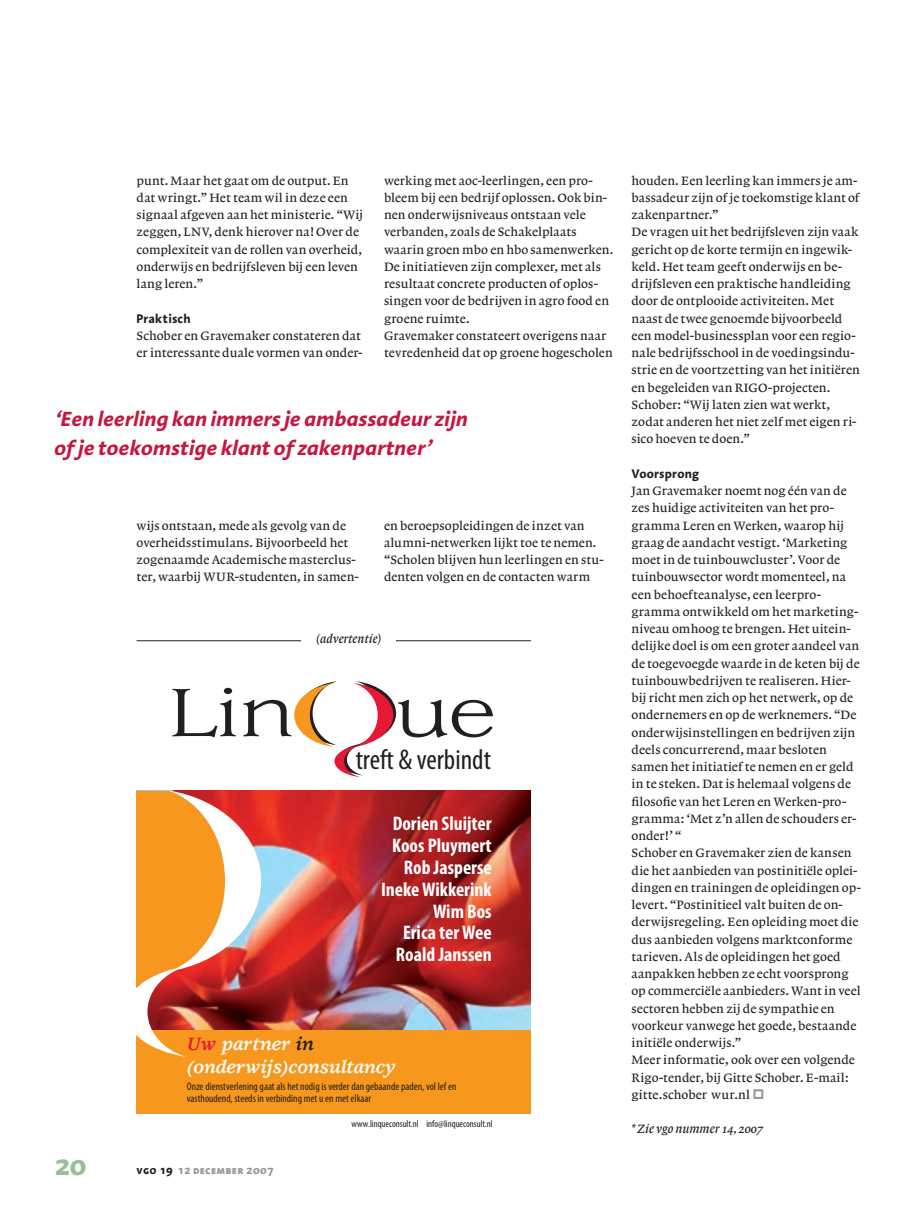
<style>
.page{position:relative;width:915px;height:1212px;background:#fff}
.page>*{position:absolute;margin:0;border:0;box-sizing:border-box;transform-origin:0 0}
.t1{font:75.3px "Usherwood";color:#231f20;scale:1.33 1}
.t2{font:700 30px "Linotype Aroma";color:#95c091}
.t3{font:condensed 28.65px "Myriad Pro";color:#231f20}
.t4{font:italic 700 21px/28.5px "Linotype Aroma";letter-spacing:-.005em;color:#c5183f}
.t5{font:700 condensed 19.65px/21.9px "Myriad Pro";color:#fff;text-align:right}
.t6{font:italic 700 19.65px/23.7px "Usherwood Std";color:#fff}
.t7{font:500 12.75px/17.2px "Lexicon No 1 Roman A";letter-spacing:.01em;color:#231f20}
.t8{font:500 12.75px "Lexicon No 1 Italic B";color:#231f20}
.t9{font:700 12.75px "Linotype Aroma";letter-spacing:.005em;color:#231f20}
.t10{font:700 12px "Linotype Aroma SC";letter-spacing:.02em;color:#939598}
.t11{font:condensed 10.95px/12px "Myriad Pro";color:#231f20}
.t12{font:condensed 9.9px "Myriad Pro";color:#231f20}
.s1{color:#e51836}
.s2{color:#231f20}
</style>
<div class="page">
<div style="left:136px;top:1018px;width:394px;height:96px;background:#f7971d"></div>
<img style="left:261px;top:791px;width:269px;height:238px">
<svg style="left:136px;top:790px;width:125px;height:267px"></svg>
<svg style="left:294px;top:681px;width:102px;height:96px"></svg>
<hr style="left:136px;top:640px;width:394px;height:1px;background:#231f20">
<div style="left:301px;top:633px;width:95px;height:27px;background:#fff"></div>
<p class="t7" style="left:136px;top:172px;width:228px">punt. Maar het gaat om de output. En dat wringt.” Het team wil in deze een signaal afgeven aan het ministerie. “Wij zeggen, LNV, denk hierover na! Over de complexiteit van de rollen van overheid, onderwijs en bedrijfsleven bij een leven lang leren.”</p>
<p class="t9" style="left:136px;top:310px;width:56px">Praktisch</p>
<p class="t7" style="left:136px;top:327px;width:227px">Schober en Gravemaker constateren dat er interessante duale vormen van onder-</p>
<p class="t7" style="left:384px;top:172px;width:231px">werking met aoc-leerlingen, een pro&shy;bleem bij een bedrijf oplossen. Ook bin&shy;nen onderwijsniveaus ontstaan vele verbanden, zoals de Schakelplaats waarin groen mbo en hbo samenwerken.<br>De initiatieven zijn complexer, met als resultaat concrete producten of oplos&shy;singen voor de bedrijven in agro food en groene ruimte.<br>Gravemaker constateert overigens naar tevredenheid dat op groene hogescholen</p>
<h3 class="t4" style="left:54px;top:404px;width:415px">‘Een leerling kan immers je ambassadeur zijn of je toekomstige klant of zakenpartner’</h3>
<p class="t7" style="left:136px;top:517px;width:224px">wijs ontstaan, mede als gevolg van de overheidsstimulans. Bijvoorbeeld het zogenaamde Academische masterclus&shy;ter, waarbij WUR-studenten, in samen-</p>
<p class="t7" style="left:384px;top:517px;width:221px">en beroepsopleidingen de inzet van alumni-netwerken lijkt toe te nemen. “Scholen blijven hun leerlingen en stu&shy;denten volgen en de contacten warm</p>
<h1 class="t1" style="left:167px;top:671px;width:98px">Lin</h1>
<p class="t8" style="left:316px;top:631px;width:66px">(advertentie)</p>
<h1 class="t1" style="left:395px;top:671px;width:78px">ue</h1>
<h3 class="t3" style="left:355px;top:743px;width:137px">treft &amp; verbindt</h3>
<h3 class="t5" style="left:381px;top:812px;width:112px">Dorien Sluijter<br>Koos Pluymert<br>Rob Jasperse<br>Ineke Wikkerink<br>Wim Bos<br>Erica ter Wee<br>Roald Janssen</h3>
<h3 class="t6" style="left:187px;top:1032px;width:210px"><span class="s1">Uw</span> partner <span class="s2">in </span>(onderwijs)consultancy</h3>
<p class="t11" style="left:187px;top:1080px;width:271px">Onze dienstverlening gaat als het nodig is verder dan gebaande paden, vol lef en vasthoudend, steeds in verbinding met u en met elkaar</p>
<h2 class="t2" style="left:54px;top:1144px;width:34px">20</h2>
<p class="t10" style="left:136px;top:1162px;width:139px"><span class="s2">vgo 19</span> 12 december 2007</p>
<p class="t12" style="left:351px;top:1118px;width:143px">www.linqueconsult.nl info@linqueconsult.nl</p>
<p class="t7" style="left:631px;top:172px;width:230px">houden. Een leerling kan immers je am&shy;bassadeur zijn of je toekomstige klant of zakenpartner.”<br>De vragen uit het bedrijfsleven zijn vaak gericht op de korte termijn en ingewik&shy;keld. Het team geeft onderwijs en be&shy;drijfsleven een praktische handleiding door de ontplooide activiteiten. Met naast de twee genoemde bijvoorbeeld een model-businessplan voor een regio&shy;nale bedrijfsschool in de voedingsindu&shy;strie en de voortzetting van het initiëren en begeleiden van RIGO-projecten.<br>Schober: “Wij laten zien wat werkt, zodat anderen het niet zelf met eigen ri&shy;sico hoeven te doen.”</p>
<p class="t9" style="left:631px;top:465px;width:69px">Voorsprong</p>
<p class="t7" style="left:631px;top:482px;width:231px">Jan Gravemaker noemt nog één van de zes huidige activiteiten van het pro&shy;gramma Leren en Werken, waarop hij graag de aandacht vestigt. ‘Marketing moet in de tuinbouwcluster’. Voor de tuinbouwsector wordt momenteel, na een behoefteanalyse, een leerpro&shy;gramma ontwikkeld om het marketing&shy;niveau omhoog te brengen. Het uitein&shy;delijke doel is om een groter aandeel van de toegevoegde waarde in de keten bij de tuinbouwbedrijven te realiseren. Hier&shy;bij richt men zich op het netwerk, op de ondernemers en op de werknemers. “De onderwijsinstellingen en bedrijven zijn deels concurrerend, maar besloten samen het initiatief te nemen en er geld in te steken. Dat is helemaal volgens de filosofie van het Leren en Werken-pro&shy;gramma: ‘Met z’n allen de schouders er&shy;onder!’ “<br>Schober en Gravemaker zien de kansen die het aanbieden van postinitiële oplei&shy;dingen en trainingen de opleidingen op&shy;levert. “Postinitieel valt buiten de on&shy;derwijsregeling. Een opleiding moet die dus aanbieden volgens marktconforme tarieven. Als de opleidingen het goed aanpakken hebben ze echt voorsprong op commerciële aanbieders. Want in veel sectoren hebben zij de sympathie en voorkeur vanwege het goede, bestaande initiële onderwijs.”<br>Meer informatie, ook over een volgende Rigo-tender, bij Gitte Schober. E-mail: gitte.schober wur.nl</p>
<p class="t8" style="left:631px;top:1122px;width:133px">* Zie vgo nummer 14, 2007</p>
</div>
